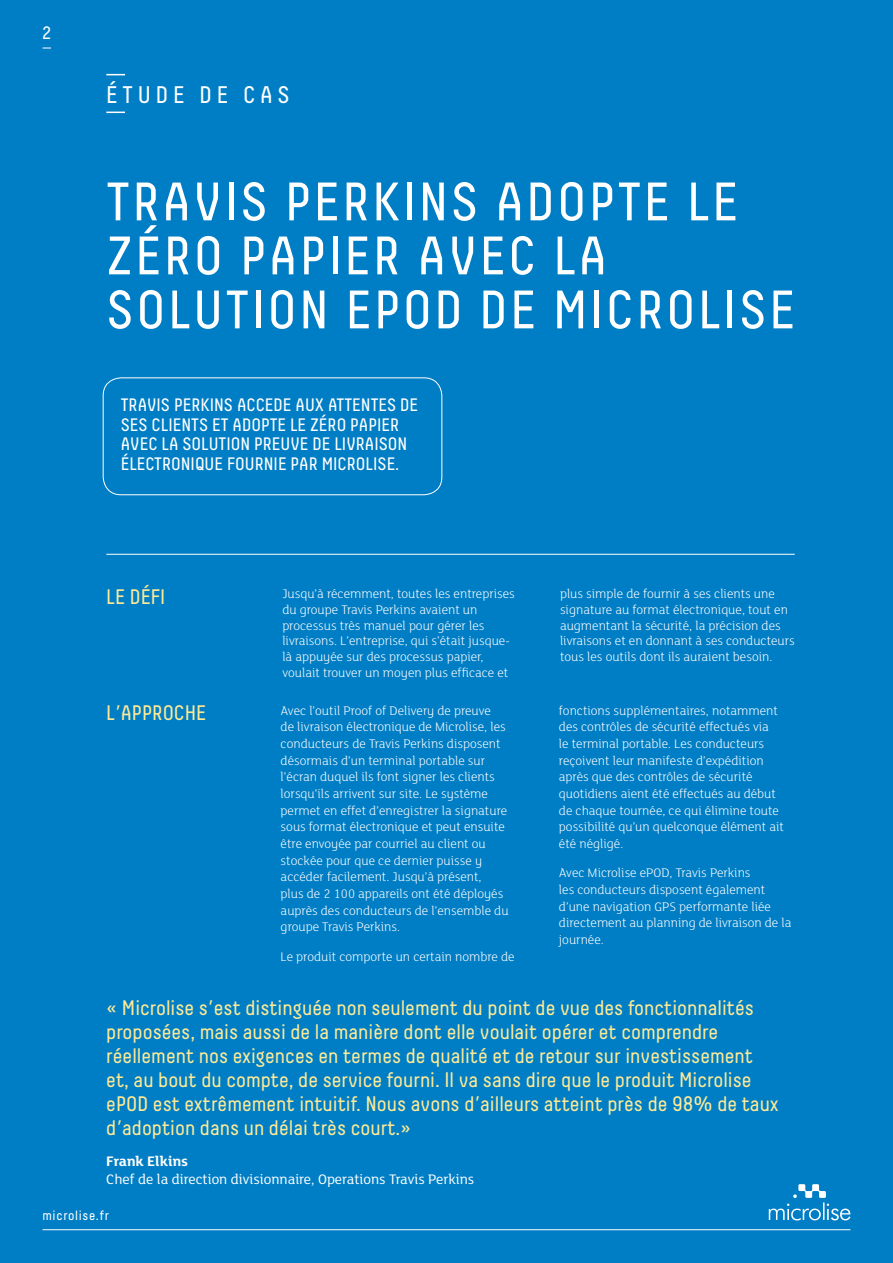
<style>
.page{position:relative;width:893px;height:1263px;background:#007ec5}
.page>*{position:absolute;margin:0;border:0;box-sizing:border-box;transform-origin:0 0}
.Title_Main{font:54px/54px "Decima";letter-spacing:.05em;color:#fff}
.Section_header{font:24px "Decima";letter-spacing:.2em;color:#fff}
.Quote_50__Yellow{font:21px/24px "Decima";color:#fdea96}
.Title_14pt_50__Yello{font:21px "Decima";color:#fdea96}
.CS_Summary_text_Whit{font:18px/19.5px "Decima";color:#fff}
.Quote_Authors_Title{font:15px "FS Lola";color:#fff}
.Quote_Author_White{font:700 15px "FS Lola";color:#fff}
.Body_P426{font:300 13.5px/16.6px "FS Lola";color:#fff}
.Url_White{font:13.5px "Decima";letter-spacing:.05em;color:#fff}
</style>
<div class="page">
<hr style="left:106px;top:554px;width:689px;height:1px;background:#fff">
<svg style="left:769px;top:1184px;width:81px;height:36px"></svg>
<hr style="left:43px;top:1229px;width:807px;height:1px;background:#fff">
<div style="left:103px;top:377px;width:339px;height:118px;border:1px solid #fff;border-radius:18px"></div>
<svg style="left:106px;top:74px;width:19px;height:1px"></svg>
<svg style="left:106px;top:112px;width:19px;height:1px"></svg>
<h3 class="CS_Summary_text_Whit" style="left:43px;top:23px;width:10px">2</h3>
<p class="Section_header" style="left:106px;top:81px;width:185px">ÉTUDE DE CAS</p>
<p class="Title_Main" style="left:106px;top:174px;width:690px">TRAVIS PERKINS ADOPTE LE<br>ZÉRO PAPIER AVEC LA<br>SOLUTION EPOD DE MICROLISE</p>
<p class="CS_Summary_text_Whit" style="left:121px;top:395px;width:299px">TRAVIS PERKINS ACCEDE AUX ATTENTES DE SES CLIENTS ET ADOPTE LE ZÉRO PAPIER AVEC LA SOLUTION PREUVE DE LIVRAISON ÉLECTRONIQUE FOURNIE PAR MICROLISE.</p>
<p class="Title_14pt_50__Yello" style="left:106px;top:584px;width:61px">LE DÉFI</p>
<p class="Title_14pt_50__Yello" style="left:106px;top:701px;width:102px">L’APPROCHE</p>
<p class="Body_P426" style="left:282px;top:585px;width:234px;line-height:15.8px">Jusqu’à récemment, toutes les entreprises du groupe Travis Perkins avaient un processus très manuel pour gérer les livraisons. L’entreprise, qui s’était jusque&shy;là appuyée sur des processus papier, voulait trouver un moyen plus efficace et</p>
<p class="Body_P426" style="left:560px;top:585px;width:236px;line-height:15.8px">plus simple de fournir à ses clients une signature au format électronique, tout en augmentant la sécurité, la précision des livraisons et en donnant à ses conducteurs tous les outils dont ils auraient besoin.</p>
<p class="Body_P426" style="left:281px;top:701px;width:229px">Avec l’outil Proof of Delivery de preuve<br>de livraison électronique de Microlise, les conducteurs de Travis Perkins disposent désormais d’un terminal portable sur l’écran duquel ils font signer les clients lorsqu’ils arrivent sur site. Le système permet en effet d’enregistrer la signature sous format électronique et peut ensuite être envoyée par courriel au client ou stockée pour que ce dernier puisse y accéder facilement. Jusqu’à présent,<br>plus de 2 100 appareils ont été déployés auprès des conducteurs de l’ensemble du groupe Travis Perkins.</p>
<p class="Body_P426" style="left:281px;top:947px;width:235px">Le produit comporte un certain nombre de</p>
<p class="Body_P426" style="left:559px;top:701px;width:227px">fonctions supplémentaires, notamment des contrôles de sécurité effectués via<br>le terminal portable. Les conducteurs reçoivent leur manifeste d’expédition après que des contrôles de sécurité quotidiens aient été effectués au début de chaque tournée, ce qui élimine toute possibilité qu’un quelconque élément ait été négligé.</p>
<p class="Body_P426" style="left:559px;top:864px;width:234px">Avec Microlise ePOD, Travis Perkins<br>les conducteurs disposent également d’une navigation GPS performante liée directement au planning de livraison de la journée.</p>
<p class="Quote_50__Yellow" style="left:106px;top:996px;width:674px">« Microlise s’est distinguée non seulement du point de vue des fonctionnalités proposées, mais aussi de la manière dont elle voulait opérer et comprendre réellement nos exigences en termes de qualité et de retour sur investissement et, au bout du compte, de service fourni. Il va sans dire que le produit Microlise ePOD est extrêmement intuitif. Nous avons d’ailleurs atteint près de 98% de taux d’adoption dans un délai très court.»</p>
<p class="Quote_Author_White" style="left:106px;top:1151px;width:83px">Frank Elkins</p>
<p class="Quote_Authors_Title" style="left:106px;top:1169px;width:369px">Chef de la direction divisionnaire, Operations Travis Perkins</p>
<p class="Url_White" style="left:43px;top:1208px;width:68px">microlise.fr</p>
</div>
